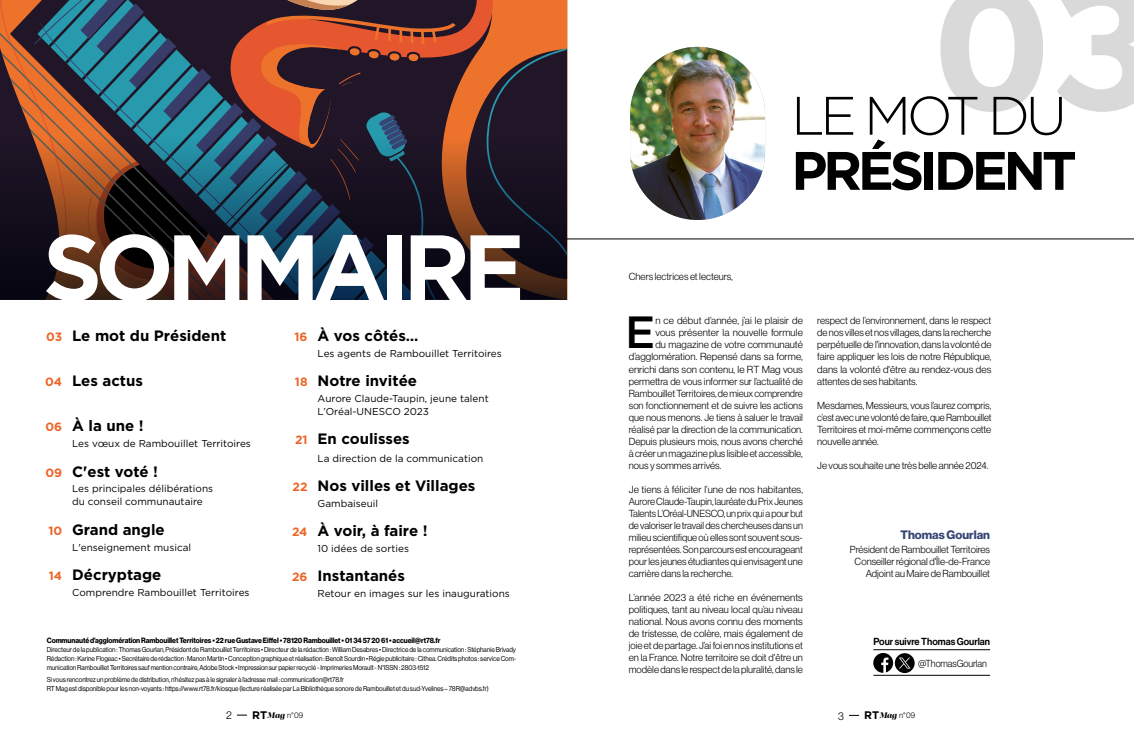
<style>
.page{position:relative;width:1134px;height:738px;background:#fff}
.page>*{position:absolute;margin:0;border:0;box-sizing:border-box;transform-origin:0 0}
.t1{font:600 179.7px "Gibson";color:#000}
.t2{font:700 93px "Gotham";letter-spacing:-.08em;color:#fff}
.t3{font:700 54px "Gotham";letter-spacing:-.08em;color:#000}
.t4{font:300 54px "Gotham";letter-spacing:-.08em;color:#000}
.t5{font:500 45px "Gotham";color:#000}
.t6{font:700 15px "Gotham";color:#000}
.t7{font:12px "N Haas Grotesk DS Pro 75 Bd";color:#364574}
.t8{font:11px "N Haas Grotesk DS Pro 45 Lt";color:#000}
.t9{font:10px/12px "N Haas Grotesk DS Pro 45 Lt";color:#000;text-align:justify}
.t10{font:10px/13px "Gotham";color:#000}
.t11{font:10px "N Haas Grotesk DS Pro 65 Md";color:#000;scale:.95 1}
.t12{font:10px "N Haas Grotesk DS Pro 45 Lt";color:#000;scale:.95 1}
.t13{font:8px "N Haas Grotesk DS Pro 45 Lt";color:#000}
.t14{font:7.5px "N Haas Grotesk DS Pro 75 Bd";letter-spacing:-.01em;color:#000;scale:.93 1}
.t15{font:7px/9px "N Haas Grotesk DS Pro 55 Rg";letter-spacing:-.01em;color:#000;text-align:justify;scale:.93 1}
.s1{font-size:12px;color:#ec6528}
.s2{font-family:"Gotham";font-weight:700;font-size:11px}
.s3{font-family:"Lust";font-style:italic}
</style>
<div class="page">
<svg style="left:0;top:0;width:567px;height:138px;background:#624641"></svg>
<img style="left:630px;top:47px;width:135px;height:173px;border-radius:68px">
<svg style="left:0;top:138px;width:567px;height:161px;background:#2a262c"></svg>
<hr style="left:567px;top:238px;width:567px;height:1px;background:#000">
<hr style="left:873px;top:674px;width:117px;height:1px;background:#000">
<hr style="left:873px;top:649px;width:117px;height:1px;background:#000">
<svg style="left:873px;top:653px;width:42px;height:19px"></svg>
<h2 class="t2" style="left:43px;top:213px;width:484px">SOMMAIRE</h2>
<h3 class="t6" style="left:46px;top:326px;width:182px"><span class="s1">03</span> Le mot du Président</h3>
<h3 class="t6" style="left:45px;top:372px;width:99px"><span class="s1">04</span> Les actus</h3>
<h3 class="t6" style="left:45px;top:417px;width:100px"><span class="s1">06</span> À la une !</h3>
<p class="t10" style="left:72px;top:436px;width:180px">Les vœux de Rambouillet Territoires</p>
<h3 class="t6" style="left:45px;top:462px;width:114px"><span class="s1">09</span> C'est voté !</h3>
<p class="t10" style="left:72px;top:482px;width:142px">Les principales délibérations du conseil communautaire</p>
<h3 class="t6" style="left:48px;top:520px;width:118px"><span class="s1">10</span> Grand angle</h3>
<p class="t10" style="left:72px;top:540px;width:121px">L'enseignement musical</p>
<h3 class="t6" style="left:49px;top:565px;width:114px"><span class="s1">14</span> Décryptage</h3>
<p class="t10" style="left:72px;top:585px;width:179px">Comprendre Rambouillet Territoires</p>
<h3 class="t6" style="left:295px;top:326px;width:125px"><span class="s1">16</span> À vos côtés…</h3>
<p class="t10" style="left:318px;top:346px;width:186px">Les agents de Rambouillet Territoires</p>
<h3 class="t6" style="left:295px;top:372px;width:124px"><span class="s1">18</span> Notre invitée</h3>
<p class="t10" style="left:318px;top:391px;width:173px">Aurore Claude-Taupin, jeune talent<br>L’Oréal-UNESCO 2023</p>
<h3 class="t6" style="left:295px;top:430px;width:116px"><span class="s1">21</span> En coulisses</h3>
<p class="t10" style="left:318px;top:451px;width:167px">La direction de la communication</p>
<h3 class="t6" style="left:293px;top:476px;width:184px"><span class="s1">22</span> Nos villes et Villages</h3>
<p class="t10" style="left:318px;top:496px;width:62px">Gambaiseuil</p>
<h3 class="t6" style="left:292px;top:522px;width:137px"><span class="s1">24</span> À voir, à faire !</h3>
<p class="t10" style="left:318px;top:541px;width:93px">10 idées de sorties</p>
<h3 class="t6" style="left:292px;top:567px;width:114px"><span class="s1">26</span> Instantanés</h3>
<p class="t10" style="left:318px;top:586px;width:194px">Retour en images sur les inaugurations</p>
<p class="t14" style="left:47px;top:635px;width:425px">Communauté d’agglomération Rambouillet Territoires • 22 rue Gustave Eiffel • 78120 Rambouillet • 01 34 57 20 61 • accueil@rt78.fr</p>
<p class="t15" style="left:47px;top:644px;width:506px">Directeur de la publication : Thomas Gourlan, Président de Rambouillet Territoires • Directeur de la rédaction : William Desabres • Directrice de la communication : Stéphanie Brivady Rédaction : Karine Flogeac • Secrétaire de rédaction : Manon Martin • Conception graphique et réalisation : Benoît Sourdin • Régie publicitaire : Cithea. Crédits photos : service Com&shy;munication Rambouillet Territoires sauf mention contraire, Adobe Stock • Impression sur papier recyclé - Imprimeries Morault - N°ISSN : 2803-1512</p>
<p class="t15" style="left:47px;top:674px;width:477px">Si vous rencontrez un problème de distribution, n’hésitez pas à le signaler à l’adresse mail : communication@rt78.fr<br>RT Mag est disponible pour les non-voyants : https://www.rt78.fr/kiosque (lecture réalisée par La Bibliothèque sonore de Rambouillet et du sud-Yvelines – 78R@advbs.fr)</p>
<p class="t9" style="left:629px;top:270px;width:106px">Chers lectrices et lecteurs,</p>
<h1 class="t1" style="left:935px;top:-60px;width:226px">03</h1>
<h3 class="t4" style="left:791px;top:81px;width:277px">LE MOT DU</h3>
<h3 class="t3" style="left:791px;top:139px;width:287px">PRÉSIDENT</h3>
<h3 class="t5" style="left:625px;top:303px;width:32px">E</h3>
<p class="t9" style="left:655px;top:315px;width:149px">n ce début d’année, j’ai le plaisir de</p>
<p class="t9" style="left:655px;top:327px;width:149px">vous présenter la nouvelle formule</p>
<p class="t9" style="left:655px;top:339px;width:149px">du magazine de votre communauté</p>
<p class="t9" style="left:629px;top:351px;width:176px">d’agglomération. Repensé dans sa forme,</p>
<p class="t9" style="left:629px;top:363px;width:176px">enrichi dans son contenu, le RT Mag vous</p>
<p class="t9" style="left:629px;top:375px;width:176px">permettra de vous informer sur l’actualité de</p>
<p class="t9" style="left:629px;top:387px;width:176px">Rambouillet Territoires, de mieux comprendre</p>
<p class="t9" style="left:629px;top:399px;width:176px">son fonctionnement et de suivre les actions</p>
<p class="t9" style="left:629px;top:411px;width:176px">que nous menons. Je tiens à saluer le travail</p>
<p class="t9" style="left:629px;top:423px;width:176px">réalisé par la direction de la communication.</p>
<p class="t9" style="left:629px;top:435px;width:176px">Depuis plusieurs mois, nous avons cherché</p>
<p class="t9" style="left:629px;top:447px;width:175px">à créer un magazine plus lisible et accessible,</p>
<p class="t9" style="left:629px;top:459px;width:94px">nous y sommes arrivés.</p>
<p class="t9" style="left:629px;top:483px;width:176px">Je tiens à féliciter l’une de nos habitantes, Aurore Claude-Taupin, lauréate du Prix Jeunes Talents L’Oréal-UNESCO, un prix qui a pour but de valoriser le travail des chercheuses dans un milieu scientifique où elles sont souvent sous&shy;représentées. Son parcours est encourageant pour les jeunes étudiantes qui envisagent une carrière dans la recherche.</p>
<p class="t9" style="left:629px;top:591px;width:176px">L’année 2023 a été riche en événements politiques, tant au niveau local qu’au niveau national. Nous avons connu des moments de tristesse, de colère, mais également de joie et de partage. J’ai foi en nos institutions et en la France. Notre territoire se doit d'être un modèle dans le respect de la pluralité, dans le</p>
<p class="t9" style="left:817px;top:315px;width:176px">respect de l’environnement, dans le respect de nos villes et nos villages, dans la recherche perpétuelle de l'innovation, dans la volonté de faire appliquer les lois de notre République, dans la volonté d'être au rendez-vous des attentes de ses habitants.</p>
<p class="t9" style="left:817px;top:399px;width:176px">Mesdames, Messieurs, vous l’aurez compris, c’est avec une volonté de faire, que Rambouillet Territoires et moi-même commençons cette nouvelle année.</p>
<p class="t9" style="left:817px;top:459px;width:173px">Je vous souhaite une très belle année 2024.</p>
<p class="t7" style="left:900px;top:527px;width:91px">Thomas Gourlan</p>
<p class="t9" style="left:850px;top:543px;width:142px;text-align:right">Président de Rambouillet Territoires<br>Conseiller régional d'Île-de-France<br>Adjoint au Maire de Rambouillet</p>
<p class="t11" style="left:873px;top:635px;width:124px">Pour suivre Thomas Gourlan</p>
<p class="t12" style="left:918px;top:657px;width:74px">@ThomasGourlan</p>
<p class="t8" style="left:226px;top:708px;width:7px">2</p>
<p class="t13" style="left:252px;top:710px;width:52px"><span class="s2">RT</span><span class="s3">Mag</span> n° 09</p>
<p class="t8" style="left:838px;top:709px;width:7px">3</p>
<p class="t13" style="left:864px;top:710px;width:52px"><span class="s2">RT</span><span class="s3">Mag</span> n° 09</p>
</div>
